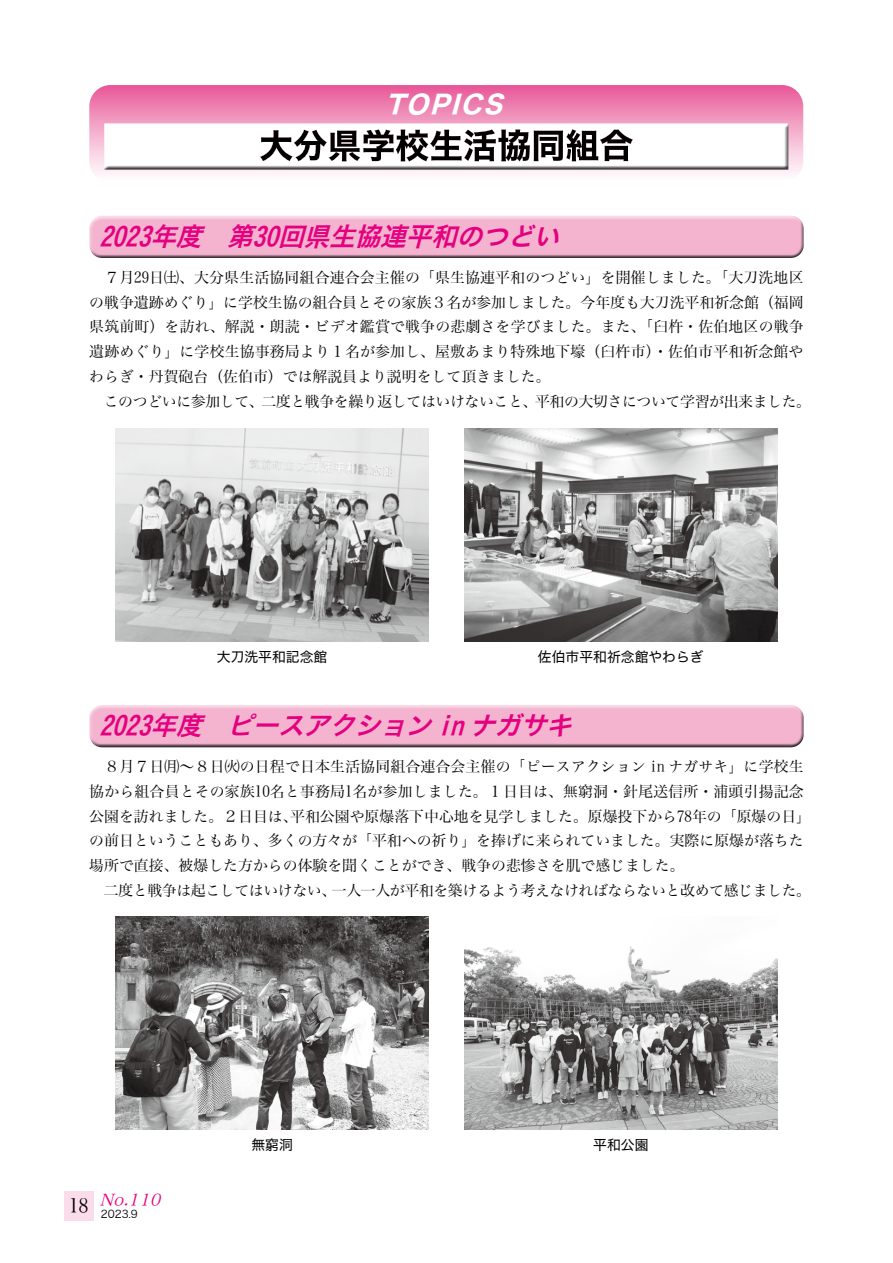
<style>
.page{position:relative;width:893px;height:1263px;background:#fff}
.page>*{position:absolute;margin:0;border:0;box-sizing:border-box;transform-origin:0 0}
.t1{font:italic 25.5px "Hiragino Kaku W6 90 ms RKSJ H";color:#e4007f}
.t2{font:italic 25.5px "Hiragino Kaku W7 90 msp RKSJ H";color:#fff}
.t3{font:19.2px "Hiragino Min W3 90 ms RKSJ H";color:#000}
.t4{font:italic 15.9px "Hiragino Min W3 90 msp RKSJ H";color:#e4007f}
.t5{font:14.85px/24.8px "Hiragino Min W3 90 ms RKSJ H";color:#000}
.t6{font:13.8px "Hiragino Kaku W4 90 ms RKSJ H";color:#000}
.t7{font:10.65px "Hiragino Kaku W3 90 msp RKSJ H";color:#000}
</style>
<div class="page">
<svg style="left:89px;top:85px;width:714px;height:90px;background:#ee89b6"></svg>
<div style="left:100px;top:121px;width:691px;height:50px;background:#f19ec2"></div>
<div style="left:101px;top:122px;width:690px;height:49px;background:#000;opacity:.75"></div>
<div style="left:89px;top:211px;width:716px;height:43px;background:#fff;opacity:.75"></div>
<div style="left:89px;top:219px;width:717px;height:40px;background:#000;opacity:.75"></div>
<div style="left:89px;top:700px;width:716px;height:43px;background:#fff;opacity:.75"></div>
<div style="left:89px;top:708px;width:717px;height:40px;background:#000;opacity:.75"></div>
<img style="left:465px;top:428px;width:312px;height:213px">
<img style="left:116px;top:428px;width:312px;height:213px">
<img style="left:465px;top:946px;width:312px;height:183px">
<img style="left:116px;top:916px;width:312px;height:213px">
<div style="left:64px;top:1191px;width:30px;height:29px;background:#fadcea"></div>
<h1 class="t2" style="left:385px;top:91px;width:126px">TOPICS</h1>
<h1 class="t1" style="left:99px;top:223px;width:468px">2023年度　第30回県生協連平和のつどい</h1>
<p class="t5" style="left:89px;top:265px;width:723px">　７月29日㈯、大分県生活協同組合連合会主催の「県生協連平和のつどい」を開催しました。「大刀洗地区の戦争遺跡めぐり」に学校生協の組合員とその家族３名が参加しました。今年度も大刀洗平和祈念館（福岡県筑前町）を訪れ、解説・朗読・ビデオ鑑賞で戦争の悲劇さを学びました。また、「臼杵・佐伯地区の戦争遺跡めぐり」に学校生協事務局より１名が参加し、屋敷あまり特殊地下壕（臼杵市）・佐伯市平和祈念館やわらぎ・丹賀砲台（佐伯市）では解説員より説明をして頂きました。<br>　このつどいに参加して、二度と戦争を繰り返してはいけないこと、平和の大切さについて学習が出来ました。</p>
<p class="t6" style="left:217px;top:649px;width:112px">大刀洗平和記念館</p>
<p class="t6" style="left:538px;top:649px;width:167px">佐伯市平和祈念館やわらぎ</p>
<h1 class="t1" style="left:99px;top:712px;width:481px">2023年度　ピースアクション in ナガサキ</h1>
<p class="t5" style="left:89px;top:755px;width:723px">　８月７日㈪～８日㈫の日程で日本生活協同組合連合会主催の「ピースアクション in ナガサキ」に学校生協から組合員とその家族10名と事務局1名が参加しました。１日目は、無窮洞・針尾送信所・浦頭引揚記念公園を訪れました。２日目は、平和公園や原爆落下中心地を見学しました。原爆投下から78年の「原爆の日」の前日ということもあり、多くの方々が「平和への祈り」を捧げに来られていました。実際に原爆が落ちた場所で直接、被爆した方からの体験を聞くことができ、戦争の悲惨さを肌で感じました。<br>　二度と戦争は起こしてはいけない、一人一人が平和を築けるよう考えなければならないと改めて感じました。</p>
<p class="t3" style="left:69px;top:1196px;width:21px">18</p>
<p class="t4" style="left:99px;top:1192px;width:67px">No.110</p>
<p class="t7" style="left:101px;top:1209px;width:38px">2023.9</p>
<p class="t6" style="left:251px;top:1137px;width:43px">無窮洞</p>
<p class="t6" style="left:593px;top:1137px;width:57px">平和公園</p>
</div>
